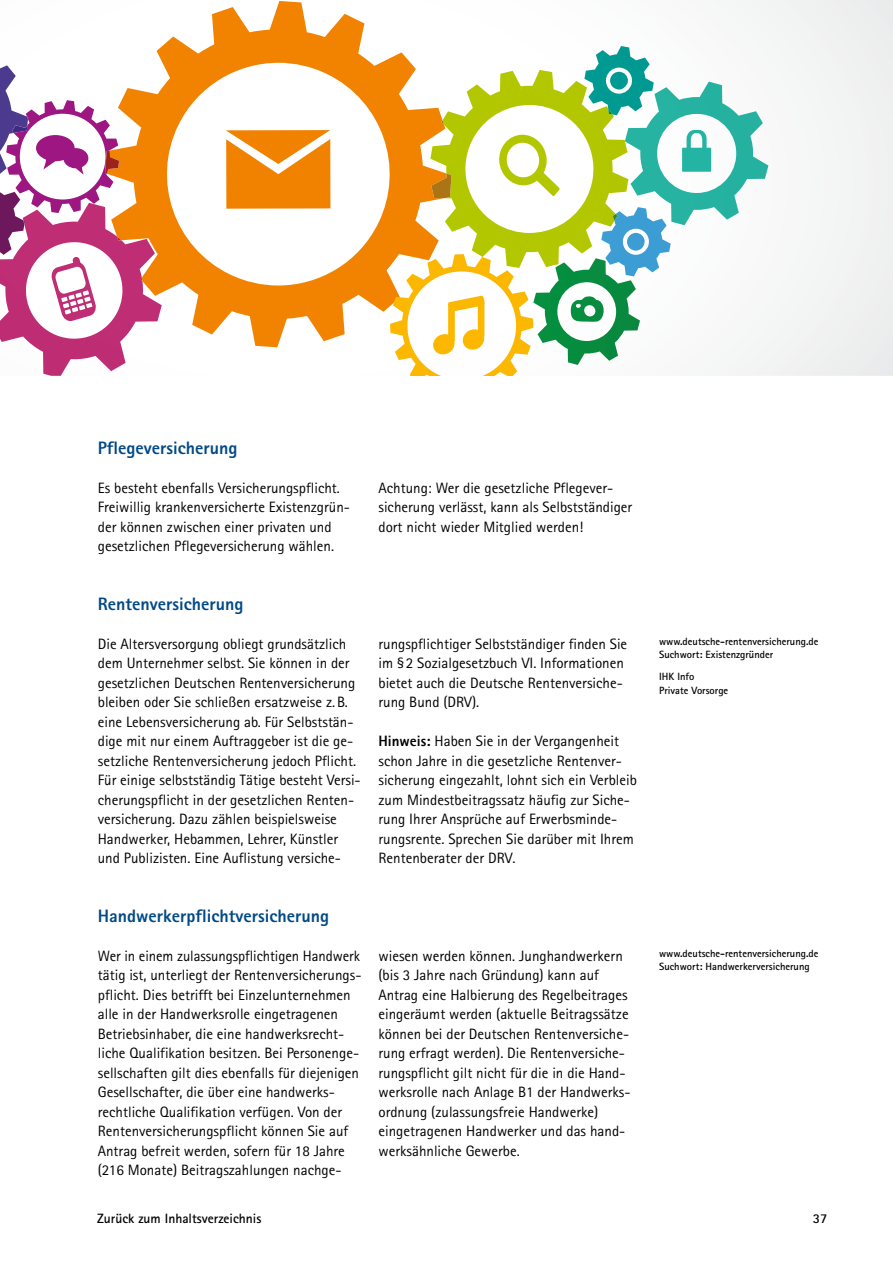
<style>
.page{position:relative;width:893px;height:1263px;background:#fff}
.page>*{position:absolute;margin:0;border:0;box-sizing:border-box;transform-origin:0 0}
.t1{font:800 18px "Rotis Sans Serif";color:#004986}
.t2{font:15px/19.5px "Rotis Sans Serif";color:#000}
.t3{font:700 13.5px "Rotis Sans Serif";color:#000}
.t4{font:700 10.5px/13.5px "Rotis Sans Serif";color:#000}
.s1{font-weight:800}
</style>
<div class="page">
<div style="left:0;top:0;width:893px;height:376px;background:#f4f4f5"></div>
<div style="left:0;top:0;width:584px;height:65px;background:#fefefe"></div>
<svg style="left:107px;top:1px;width:340px;height:346px"></svg>
<svg style="left:0;top:65px;width:162px;height:311px"></svg>
<svg style="left:226px;top:130px;width:104px;height:79px;background:#f29221"></svg>
<svg style="left:390px;top:46px;width:378px;height:330px"></svg>
<p class="t1" style="left:98px;top:436px;width:141px">Pflegeversicherung</p>
<p class="t2" style="left:98px;top:478px;width:254px">Es besteht ebenfalls Versicherungspflicht.<br>Freiwillig krankenversicherte Existenzgrün&shy;der können zwischen einer privaten und gesetzlichen Pflegeversicherung wählen.</p>
<p class="t2" style="left:378px;top:478px;width:255px">Achtung: Wer die gesetzliche Pflegever&shy;sicherung verlässt, kann als Selbstständiger dort nicht wieder Mitglied werden!</p>
<p class="t1" style="left:98px;top:592px;width:147px">Rentenversicherung</p>
<p class="t2" style="left:98px;top:634px;width:264px">Die Altersversorgung obliegt grundsätzlich dem Unternehmer selbst. Sie können in der gesetzlichen Deutschen Rentenversicherung bleiben oder Sie schließen ersatzweise z.B. eine Lebensversicherung ab. Für Selbststän&shy;dige mit nur einem Auftraggeber ist die ge&shy;setzliche Rentenversicherung jedoch Pflicht.<br>Für einige selbstständig Tätige besteht Versi&shy;cherungspflicht in der gesetzlichen Renten&shy;versicherung. Dazu zählen beispielsweise Handwerker, Hebammen, Lehrer, Künstler und Publizisten. Eine Auflistung versiche-</p>
<p class="t2" style="left:378px;top:634px;width:250px">rungspflichtiger Selbstständiger finden Sie im § 2 Sozialgesetzbuch VI. Informationen bietet auch die Deutsche Rentenversiche&shy;rung Bund (DRV).</p>
<p class="t2" style="left:378px;top:731px;width:260px"><span class="s1">Hinweis:</span> Haben Sie in der Vergangenheit schon Jahre in die gesetzliche Rentenver&shy;sicherung eingezahlt, lohnt sich ein Verbleib zum Mindestbeitragssatz häufig zur Siche&shy;rung Ihrer Ansprüche auf Erwerbsminde&shy;rungsrente. Sprechen Sie darüber mit Ihrem Rentenberater der DRV.</p>
<p class="t1" style="left:98px;top:904px;width:233px">Handwerkerpflichtversicherung</p>
<p class="t2" style="left:98px;top:946px;width:264px">Wer in einem zulassungspflichtigen Handwerk tätig ist, unterliegt der Rentenversicherungs&shy;pflicht. Dies betrifft bei Einzelunternehmen alle in der Handwerksrolle eingetragenen Betriebsinhaber, die eine handwerksrecht&shy;liche Qualifikation besitzen. Bei Personenge&shy;sellschaften gilt dies ebenfalls für diejenigen Gesellschafter, die über eine handwerks&shy;rechtliche Qualifikation verfügen. Von der Rentenversicherungspflicht können Sie auf Antrag befreit werden, sofern für 18 Jahre (216 Monate) Beitragszahlungen nachge-</p>
<p class="t2" style="left:378px;top:946px;width:254px">wiesen werden können. Junghandwerkern (bis 3 Jahre nach Gründung) kann auf Antrag eine Halbierung des Regelbeitrages eingeräumt werden (aktuelle Beitragssätze können bei der Deutschen Rentenversiche&shy;rung erfragt werden). Die Rentenversiche&shy;rungspflicht gilt nicht für die in die Hand&shy;werksrolle nach Anlage B1 der Handwerks&shy;ordnung (zulassungsfreie Handwerke) eingetragenen Handwerker und das hand&shy;werksähnliche Gewerbe.</p>
<p class="t4" style="left:659px;top:634px;width:161px">www.deutsche-rentenversicherung.de<br>Suchwort: Existenzgründer</p>
<p class="t4" style="left:659px;top:670px;width:71px">IHK Info<br>Private Vorsorge</p>
<p class="t4" style="left:659px;top:946px;width:161px">www.deutsche-rentenversicherung.de<br>Suchwort: Handwerkerversicherung</p>
<p class="t3" style="left:97px;top:1210px;width:166px">Zurück zum Inhaltsverzeichnis</p>
<p class="t3" style="left:813px;top:1210px;width:16px">37</p>
</div>
